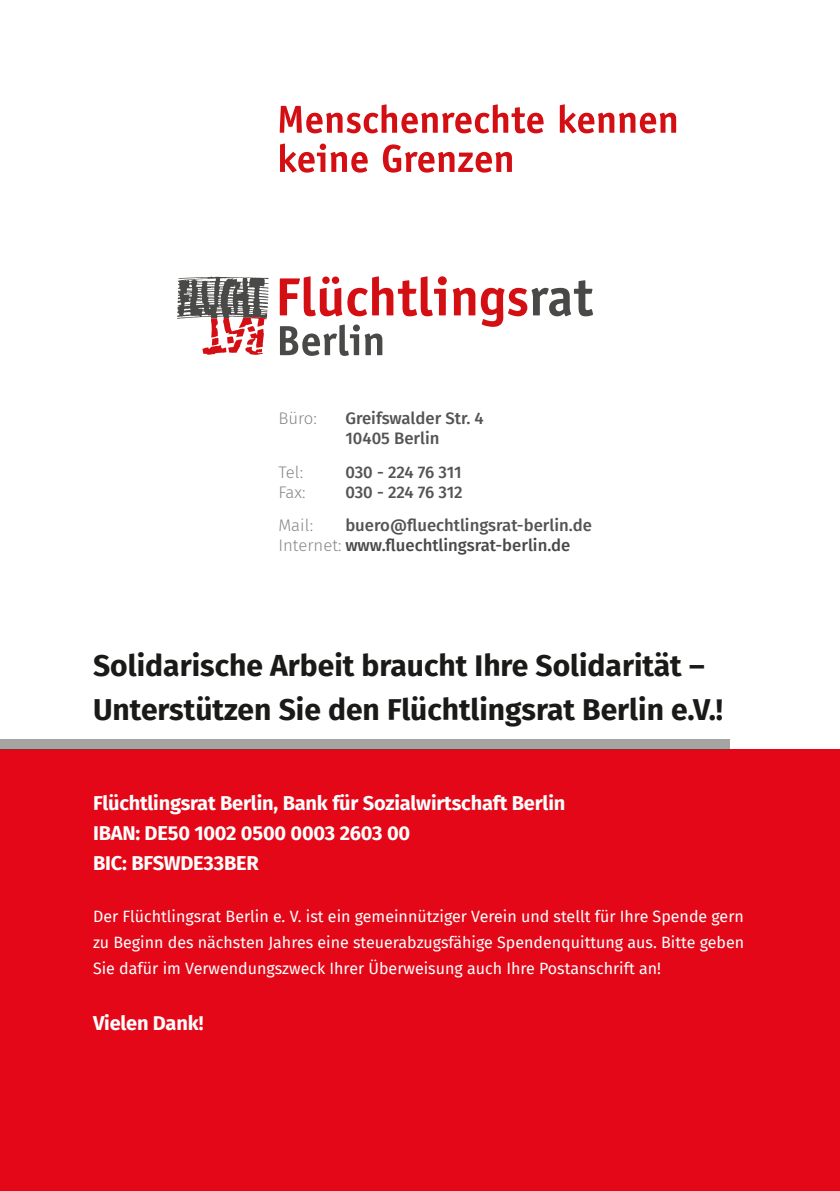
<style>
.page{position:relative;width:840px;height:1191px;background:#fff}
.page>*{position:absolute;margin:0;border:0;box-sizing:border-box;transform-origin:0 0}
.t1{font:700 30px "Fira Sans";color:#1a1a18}
.t2{font:700 20px "Fira Sans";letter-spacing:-.01em;color:#fff}
.t3{font:500 16.8px/20px "Fira Sans";color:#545454}
.t4{font:500 16.8px "Fira Sans";color:#494948}
.t5{font:300 16.8px "Fira Sans";color:#878786}
.t6{font:16px/26px "Fira Sans";color:#fff;text-align:justify}
.s1{font-weight:300;color:#878786}
</style>
<div class="page">
<div style="left:0;top:749px;width:839px;height:442px;background:#e30717"></div>
<div style="left:0;top:739px;width:729px;height:10px;background:#a4a4a3"></div>
<svg style="left:279px;top:276px;width:313px;height:80px"></svg>
<svg style="left:177px;top:276px;width:91px;height:79px"></svg>
<svg style="left:280px;top:144px;width:231px;height:29px"></svg>
<svg style="left:279px;top:104px;width:396px;height:29px"></svg>
<p class="t5" style="left:278px;top:406px;width:40px">Büro:</p>
<p class="t3" style="left:345px;top:407px;width:140px">Greifswalder Str. 4<br>10405 Berlin</p>
<p class="t5" style="left:278px;top:460px;width:26px">Tel:</p>
<p class="t3" style="left:345px;top:461px;width:118px">030 - 224 76 311</p>
<p class="t5" style="left:278px;top:480px;width:29px">Fax:</p>
<p class="t3" style="left:345px;top:481px;width:119px">030 - 224 76 312</p>
<p class="t5" style="left:278px;top:513px;width:36px">Mail:</p>
<p class="t3" style="left:345px;top:514px;width:248px">buero@fluechtlingsrat-berlin.de</p>
<p class="t4" style="left:278px;top:531px;width:293px"><span class="s1">Internet:</span> www.fluechtlingsrat-berlin.de</p>
<p class="t1" style="left:93px;top:640px;width:612px">Solidarische Arbeit braucht Ihre Solidarität –</p>
<p class="t1" style="left:93px;top:684px;width:631px">Unterstützen Sie den Flüchtlingsrat Berlin e.V.!</p>
<p class="t2" style="left:93px;top:786px;width:473px">Flüchtlingsrat Berlin, Bank für Sozialwirtschaft Berlin</p>
<p class="t2" style="left:93px;top:816px;width:318px">IBAN: DE50 1002 0500 0003 2603 00</p>
<p class="t2" style="left:93px;top:846px;width:167px">BIC: BFSWDE33BER</p>
<p class="t6" style="left:93px;top:902px;width:652px">Der Flüchtlingsrat Berlin e. V. ist ein gemeinnütziger Verein und stellt für Ihre Spende gern zu Beginn des nächsten Jahres eine steuerabzugsfähige Spendenquittung aus. Bitte geben Sie dafür im Verwendungszweck Ihrer Überweisung auch Ihre Postanschrift an!</p>
<p class="t2" style="left:93px;top:1006px;width:112px">Vielen Dank!</p>
</div>
